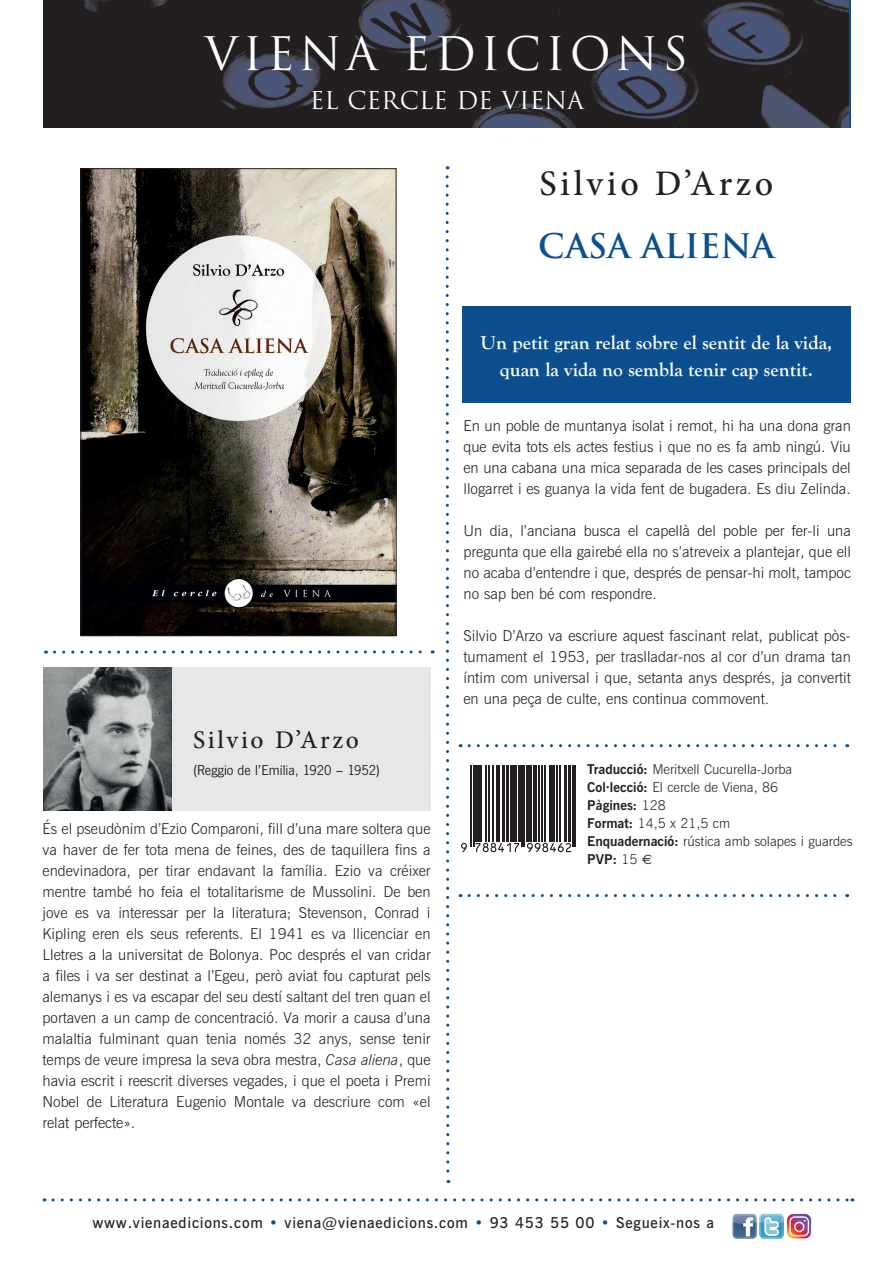
<style>
.page{position:relative;width:893px;height:1263px;background:#fff}
.page>*{position:absolute;margin:0;border:0;box-sizing:border-box;transform-origin:0 0}
.t1{font:45px "Trajan";letter-spacing:.1em;color:#fff}
.t2{font:500 36px "Minion Pro";letter-spacing:.1em;color:#231f20}
.t3{font:700 33px "Trajan";color:#0b4f8e}
.t4{font:500 25.5px "Minion Pro";letter-spacing:.1em;color:#231f20}
.t5{font:24px "Trajan";color:#fff}
.t6{font:700 19.5px/27px "Goudy Old Style T";color:#fff;text-align:center}
.t7{font:300 15px/21px "News Gothic BT";color:#231f20;text-align:justify}
.t8{font:600 15px "News Gothic BT";letter-spacing:.05em;color:#231f20}
.t9{font:15px "News Got T";color:#231f20}
.t10{font:300 13.5px/18px "News Gothic BT";color:#231f20}
.s1{font-style:italic}
.s2{font-weight:700}
.s3{font-family:"Euro Sans";font-weight:400}
.s4{color:#0b4f8e}
</style>
<div class="page">
<img style="left:82px;top:170px;width:312px;height:464px">
<div style="left:80px;top:168px;width:316px;height:468px;border:1px solid #231f20"></div>
<svg style="left:445px;top:166px;width:6px;height:1017px"></svg>
<svg style="left:55px;top:650px;width:378px;height:4px"></svg>
<svg style="left:469px;top:894px;width:379px;height:3px"></svg>
<svg style="left:469px;top:744px;width:379px;height:3px"></svg>
<div style="left:462px;top:306px;width:388px;height:96px;background:#0b4f8e"></div>
<img style="left:44px;top:0;width:804px;height:128px">
<svg style="left:53px;top:1198px;width:800px;height:3px"></svg>
<svg style="left:463px;top:765px;width:112px;height:88px"></svg>
<svg style="left:461px;top:843px;width:6px;height:9px"></svg>
<hr style="left:471px;top:765px;width:1px;height:82px;background:#231f20">
<hr style="left:473px;top:765px;width:1px;height:82px;background:#231f20">
<hr style="left:475px;top:765px;width:3px;height:76px;background:#231f20">
<hr style="left:480px;top:765px;width:2px;height:76px;background:#231f20">
<hr style="left:485px;top:765px;width:1px;height:76px;background:#231f20">
<hr style="left:489px;top:765px;width:1px;height:76px;background:#231f20">
<hr style="left:493px;top:765px;width:1px;height:76px;background:#231f20">
<hr style="left:496px;top:765px;width:1px;height:76px;background:#231f20">
<hr style="left:498px;top:765px;width:1px;height:76px;background:#231f20">
<hr style="left:503px;top:765px;width:2px;height:76px;background:#231f20">
<hr style="left:506px;top:765px;width:2px;height:76px;background:#231f20">
<hr style="left:510px;top:765px;width:3px;height:76px;background:#231f20">
<svg style="left:475px;top:843px;width:44px;height:9px"></svg>
<hr style="left:514px;top:765px;width:3px;height:76px;background:#231f20">
<hr style="left:518px;top:765px;width:2px;height:76px;background:#231f20">
<hr style="left:522px;top:765px;width:1px;height:82px;background:#231f20">
<hr style="left:524px;top:765px;width:1px;height:82px;background:#231f20">
<hr style="left:526px;top:765px;width:3px;height:76px;background:#231f20">
<hr style="left:530px;top:765px;width:1px;height:76px;background:#231f20">
<hr style="left:534px;top:765px;width:3px;height:76px;background:#231f20">
<hr style="left:538px;top:765px;width:1px;height:76px;background:#231f20">
<hr style="left:541px;top:765px;width:1px;height:76px;background:#231f20">
<hr style="left:545px;top:765px;width:1px;height:76px;background:#231f20">
<hr style="left:549px;top:765px;width:1px;height:76px;background:#231f20">
<hr style="left:551px;top:765px;width:4px;height:76px;background:#231f20">
<hr style="left:557px;top:765px;width:1px;height:76px;background:#231f20">
<hr style="left:559px;top:765px;width:1px;height:76px;background:#231f20">
<svg style="left:527px;top:843px;width:44px;height:9px"></svg>
<hr style="left:565px;top:765px;width:2px;height:76px;background:#231f20">
<hr style="left:568px;top:765px;width:2px;height:76px;background:#231f20">
<hr style="left:572px;top:765px;width:1px;height:82px;background:#231f20">
<hr style="left:575px;top:765px;width:1px;height:82px;background:#231f20">
<img style="left:732px;top:1213px;width:80px;height:26px">
<div style="left:43px;top:668px;width:388px;height:143px;background:#e6e7e9"></div>
<img style="left:43px;top:668px;width:129px;height:143px">
<h1 class="t1" style="left:205px;top:26px;width:485px">VIENA EDICIONS</h1>
<h3 class="t5" style="left:310px;top:85px;width:276px">EL CERCLE DE VIENA</h3>
<h2 class="t2" style="left:539px;top:160px;width:235px">Silvio D’Arzo</h2>
<h3 class="t3" style="left:538px;top:226px;width:238px">CASA ALIENA</h3>
<h3 class="t6" style="left:481px;top:330px;width:353px">Un petit gran relat sobre el sentit de la vida, quan la vida no sembla tenir cap sentit.</h3>
<h3 class="t4" style="left:193px;top:722px;width:167px">Silvio D’Arzo</h3>
<p class="t9" style="left:193px;top:762px;width:188px">(Reggio de l’Emília, 1920 – 1952)</p>
<p class="t7" style="left:43px;top:818px;width:390px">És el pseudònim d’Ezio Comparoni, fill d’una mare soltera que va haver de fer tota mena de feines, des de taquillera fins a endevinadora, per tirar endavant la família. Ezio va créixer mentre també ho feia el totalitarisme de Mussolini. De ben jove es va interessar per la literatura; Stevenson, Conrad i Kipling eren els seus referents. El 1941 es va llicenciar en Lletres a la universitat de Bolonya. Poc després el van cridar a files i va ser destinat a l’Egeu, però aviat fou capturat pels alemanys i es va escapar del seu destí saltant del tren quan el portaven a un camp de concentració. Va morir a causa d’una malaltia fulminant quan tenia només 32 anys, sense tenir temps de veure impresa la seva obra mestra, <span class="s1">Casa aliena</span>, que havia escrit i reescrit diverses vegades, i que el poeta i Premi Nobel de Literatura Eugenio Montale va descriure com «el relat perfecte».</p>
<p class="t7" style="left:463px;top:415px;width:389px">En un poble de muntanya isolat i remot, hi ha una dona gran que evita tots els actes festius i que no es fa amb ningú. Viu en una cabana una mica separada de les cases principals del llogarret i es guanya la vida fent de bugadera. Es diu Zelinda.</p>
<p class="t7" style="left:463px;top:520px;width:389px">Un dia, l’anciana busca el capellà del poble per fer-li una pregunta que ella gairebé ella no s’atreveix a plantejar, que ell no acaba d’entendre i que, després de pensar-hi molt, tampoc no sap ben bé com respondre.</p>
<p class="t7" style="left:463px;top:625px;width:389px">Silvio D’Arzo va escriure aquest fascinant relat, publicat pòs&shy;tumament el 1953, per traslladar-nos al cor d’un drama tan íntim com universal i que, setanta anys després, ja convertit en una peça de culte, ens continua commovent.</p>
<p class="t10" style="left:587px;top:760px;width:267px"><span class="s2">Traducció:</span> Meritxell Cucurella-Jorba<br><span class="s2">Col·lecció:</span> El cercle de Viena, 86<br><span class="s2">Pàgines:</span> 128<br><span class="s2">Format:</span> 14,5 x 21,5 cm<br><span class="s2">Enquadernació:</span> rústica amb solapes i guardes<br><span class="s2">PVP:</span> 15 <span class="s3">€</span></p>
<p class="t8" style="left:92px;top:1213px;width:623px">www.vienaedicions.com <span class="s4">•</span> viena@vienaedicions.com <span class="s4">•</span> 93 453 55 00 <span class="s4">•</span> Segueix-nos a</p>
</div>
